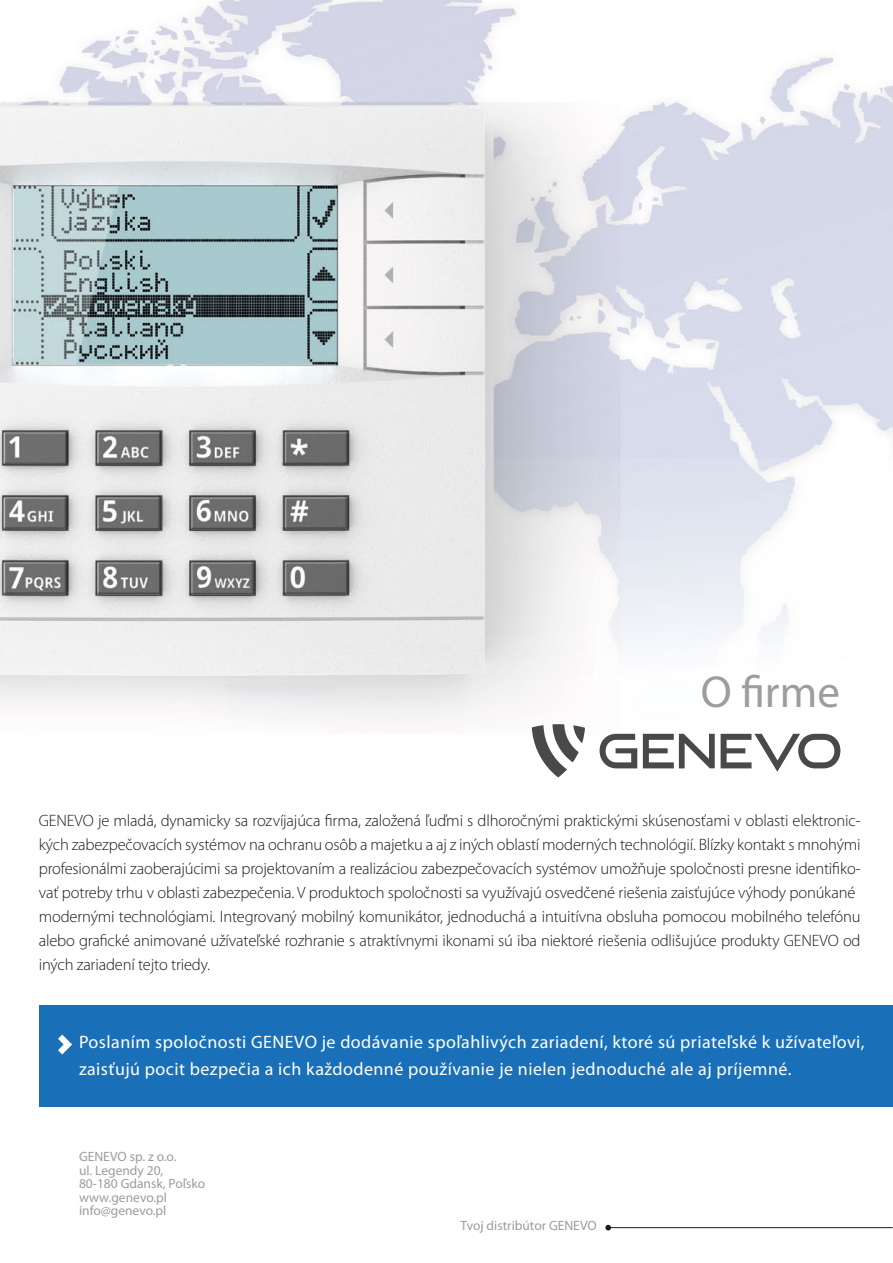
<style>
.page{position:relative;width:893px;height:1263px;background:#fff}
.page>*{position:absolute;margin:0;border:0;box-sizing:border-box;transform-origin:0 0}
.t1{font:45px "Myriad Pro";color:#9c9d9d}
.t2{font:18px/26.2px "Myriad Pro";letter-spacing:.025em;color:#fff}
.t3{font:300 16.5px/24px "Myriad Pro";letter-spacing:-.01em;color:#1a1a18}
.t4{font:13.5px/13.5px "Myriad Pro";color:#9c9d9d}
</style>
<div class="page">
<img style="left:0;top:0;width:893px;height:1231px">
<div style="left:39px;top:1005px;width:854px;height:101px;background:#1a70b8"></div>
<svg style="left:58px;top:1034px;width:14px;height:21px"></svg>
<hr style="left:608px;top:1227px;width:285px;height:1px;background:#1a1a18">
<svg style="left:605px;top:1225px;width:6px;height:5px"></svg>
<hr style="left:892px;top:773px;width:1px;height:101px;background:#1a70b8">
<svg style="left:600px;top:734px;width:37px;height:34px"></svg>
<svg style="left:643px;top:734px;width:72px;height:34px"></svg>
<svg style="left:721px;top:734px;width:119px;height:38px"></svg>
<svg style="left:532px;top:724px;width:53px;height:53px"></svg>
<h1 class="t1" style="left:701px;top:668px;width:141px">O firme</h1>
<p class="t3" style="left:39px;top:809px;width:823px">GENEVO je mladá, dynamicky sa rozvíjajúca firma, založená ľuďmi s dlhoročnými praktickými skúsenosťami v oblasti elektronic&shy;kých zabezpečovacích systémov na ochranu osôb a majetku a aj z iných oblastí moderných technológií. Blízky kontakt s mnohými profesionálmi zaoberajúcimi sa projektovaním a realizáciou zabezpečovacích systémov umožňuje spoločnosti presne identifiko&shy;vať potreby trhu v oblasti zabezpečenia. V produktoch spoločnosti sa využívajú osvedčené riešenia zaisťujúce výhody ponúkané modernými technológiami. Integrovaný mobilný komunikátor, jednoduchá a intuitívna obsluha pomocou mobilného telefónu alebo grafické animované užívateľské rozhranie s atraktívnymi ikonami sú iba niektoré riešenia odlišujúce produkty GENEVO od iných zariadení tejto triedy.</p>
<p class="t2" style="left:79px;top:1029px;width:787px">Poslaním spoločnosti GENEVO je dodávanie spoľahlivých zariadení, ktoré sú priateľské k užívateľovi, zaisťujú pocit bezpečia a ich každodenné používanie je nielen jednoduché ale aj príjemné.</p>
<p class="t4" style="left:79px;top:1150px;width:128px">GENEVO sp. z o.o.<br>ul. Legendy 20,<br>80-180 Gdansk, Poľsko www.genevo.pl info@genevo.pl</p>
<p class="t4" style="left:461px;top:1219px;width:138px">Tvoj distribútor GENEVO</p>
</div>
